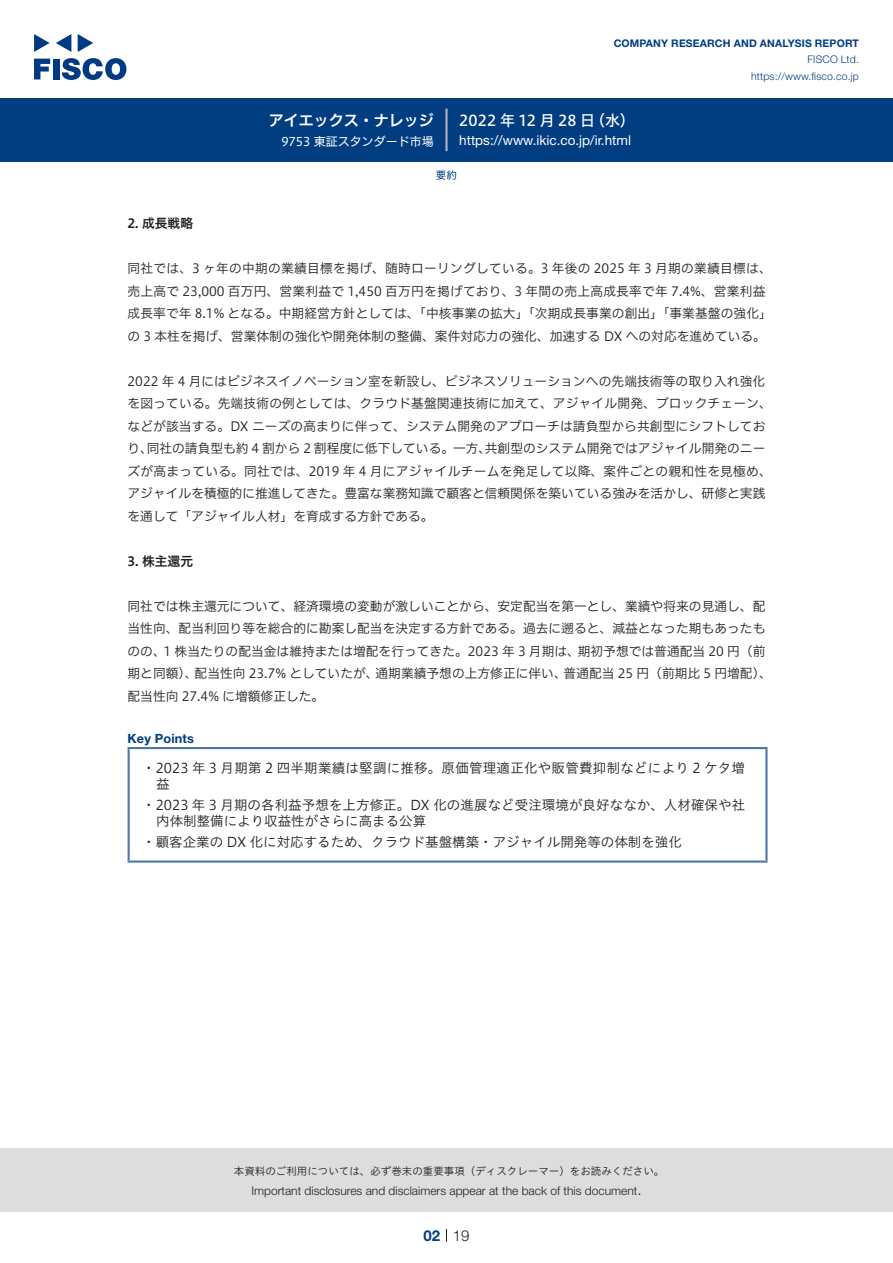
<style>
.page{position:relative;width:893px;height:1263px;background:#fff}
.page>*{position:absolute;margin:0;border:0;box-sizing:border-box;transform-origin:0 0}
.t1{font:15px "Hiragino UD Sans F Std N W5";letter-spacing:.01em;color:#fff}
.t2{font:15px "Hiragino UD Sans F Std N W6";color:#fff}
.t3{font:300 15px "Helvetica Neue LT Std";color:#231f20}
.t4{font:700 15px "Helvetica Neue LT Std";color:#003d81}
.t5{font:13.5px/16.5px "Hiragino UD Sans Std W3";letter-spacing:.005em;color:#231f20}
.t6{font:13.5px "Helvetica Neue LT Std";color:#fff}
.t7{font:12.75px/22.5px "Hiragino UD Sans F Std N W3";color:#231f20}
.t8{font:12.75px "Hiragino UD Sans F Std N W6";color:#231f20}
.t9{font:700 12.75px "Helvetica Neue LT Std";letter-spacing:.015em;color:#003d81}
.t10{font:300 12px "Helvetica Neue LT Std";color:#231f20}
.t11{font:12px "Hiragino UD Sans F Std N W4";color:#fff}
.t12{font:10.5px "Hiragino UD Sans Std W3";color:#231f20}
.t13{font:700 10.5px "Helvetica Neue LT Std";letter-spacing:.015em;color:#003d81}
.t14{font:300 10.5px/16.5px "Helvetica Neue LT Std";letter-spacing:.015em;color:#003d81;text-align:right}
.t15{font:10.5px "Hiragino UD Sans F Std N W4";color:#003d81}
</style>
<div class="page">
<div style="left:0;top:1148px;width:893px;height:64px;background:#ddd"></div>
<svg style="left:34px;top:59px;width:16px;height:20px"></svg>
<div style="left:53px;top:59px;width:6px;height:20px;background:#003a83"></div>
<svg style="left:62px;top:58px;width:64px;height:22px"></svg>
<svg style="left:34px;top:34px;width:16px;height:18px"></svg>
<svg style="left:78px;top:34px;width:15px;height:18px"></svg>
<svg style="left:56px;top:34px;width:15px;height:18px"></svg>
<div style="left:0;top:98px;width:893px;height:64px;background:#003d81"></div>
<hr style="left:445px;top:109px;width:3px;height:42px;background:#b5b5b6">
<svg style="left:446px;top:1229px;width:1px;height:13px"></svg>
<hr style="left:128px;top:749px;width:2px;height:111px;background:#4d77a7">
<hr style="left:128px;top:747px;width:639px;height:2px;background:#4d77a7">
<hr style="left:765px;top:749px;width:2px;height:111px;background:#4d77a7">
<hr style="left:128px;top:860px;width:639px;height:3px;background:#4d77a7">
<p class="t2" style="left:269px;top:109px;width:167px">アイエックス・ナレッジ</p>
<p class="t11" style="left:281px;top:132px;width:154px">9753 東証スタンダード市場</p>
<p class="t13" style="left:614px;top:37px;width:247px">COMPANY RESEARCH AND ANALYSIS REPORT</p>
<p class="t14" style="left:751px;top:51px;width:109px">FISCO Ltd. https://www.fisco.co j p.</p>
<p class="t1" style="left:590px;top:109px;width:46px">（水(</p>
<p class="t1" style="left:459px;top:109px;width:137px">2022 年 12 月 28 日</p>
<p class="t6" style="left:459px;top:132px;width:173px">https://www.ikic.co j p. .i r/ html</p>
<p class="t15" style="left:436px;top:167px;width:22px">要約</p>
<p class="t8" style="left:128px;top:214px;width:67px">2. 成長戦略</p>
<p class="t7" style="left:128px;top:256px;width:646px">同社では、3 ヶ年の中期の業績目標を掲げ、随時ローリングしている。3 年後の 2025 年 3 月期の業績目標は、売上高で 23,000 百万円、営業利益で 1,450 百万円を掲げており、3 年間の売上高成長率で年 7.4%、営業利益成長率で年 8.1% となる。中期経営方針としては、「中核事業の拡大」「次期成長事業の創出」「事業基盤の強化「の 3 本柱を掲げ、営業体制の強化や開発体制の整備、案件対応力の強化、加速する DX への対応を進めている。</p>
<p class="t7" style="left:128px;top:369px;width:639px">2022 年 4 月にはビジネスイノベーション室を新設し、ビジネスソリューションへの先端技術等の取り入れ強化</p>
<p class="t7" style="left:128px;top:391px;width:646px">を図っている。先端技術の例としては、クラウド基盤関連技術に加えて、アジャイル開発、ブロックチェーン、</p>
<p class="t7" style="left:128px;top:414px;width:639px">などが該当する。DX ニーズの高まりに伴って、システム開発のアプローチは請負型から共創型にシフトしてお</p>
<p class="t7" style="left:485px;top:436px;width:282px">共創型のシステム開発ではアジャイル開発のニー</p>
<p class="t7" style="left:147px;top:436px;width:346px">同社の請負型も約 4 割から 2 割程度に低下している。一方、</p>
<p class="t7" style="left:128px;top:436px;width:646px">り、<br>ズが高まっている。同社では、2019 年 4 月にアジャイルチームを発足して以降、案件ごとの親和性を見極め、アジャイルを積極的に推進してきた。豊富な業務知識で顧客と信頼関係を築いている強みを活かし、研修と実践を通して「アジャイル人材」を育成する方針である。</p>
<p class="t8" style="left:128px;top:551px;width:67px">3. 株主還元</p>
<p class="t7" style="left:128px;top:594px;width:639px;text-align:right">同社では株主還元について、経済環境の変動が激しいことから、安定配当を第一とし、業績や将来の見通し、配当性向、配当利回り等を総合的に勘案し配当を決定する方針である。過去に遡ると、減益となった期もあったも期初予想では普通配当 20 円（前</p>
<p class="t7" style="left:164px;top:639px;width:418px">1 株当たりの配当金は維持または増配を行ってきた。2023 年 3 月期は、</p>
<p class="t7" style="left:128px;top:639px;width:40px">のの、</p>
<p class="t7" style="left:195px;top:661px;width:186px">配当性向 23.7% としていたが、</p>
<p class="t7" style="left:564px;top:661px;width:210px">普通配当 25 円（前期比 5 円増配、(</p>
<p class="t7" style="left:128px;top:661px;width:198px">期と同額）、<br>配当性向 27.4% に増額修正した。</p>
<p class="t9" style="left:128px;top:730px;width:68px">Key Points</p>
<p class="t5" style="left:156px;top:758px;width:590px;text-indent:-14px">・2023 年 3 月期第 2 四半期業績は堅調に推移。原価管理適正化や販管費抑制などにより 2 ケタ増益</p>
<p class="t5" style="left:156px;top:796px;width:590px;text-indent:-14px">・2023 年 3 月期の各利益予想を上方修正。DX 化の進展など受注環境が良好ななか、人材確保や社内体制整備により収益性がさらに高まる公算</p>
<p class="t5" style="left:142px;top:833px;width:541px">・顧客企業の DX 化に対応するため、クラウド基盤構築・アジャイル開発等の体制を強化</p>
<p class="t7" style="left:375px;top:661px;width:193px">通期業績予想の上方修正に伴い、</p>
<p class="t12" style="left:234px;top:1163px;width:432px">本資料のご利用については、必ず巻末の重要事項（ディスクレーマー）をお読みください。</p>
<p class="t3" style="left:637px;top:1180px;width:6px">.</p>
<p class="t10" style="left:251px;top:1183px;width:387px">Important disclosures and disclaimers appear at the back of this document</p>
<p class="t4" style="left:423px;top:1226px;width:18px">02</p>
<p class="t3" style="left:453px;top:1226px;width:18px">19</p>
</div>
